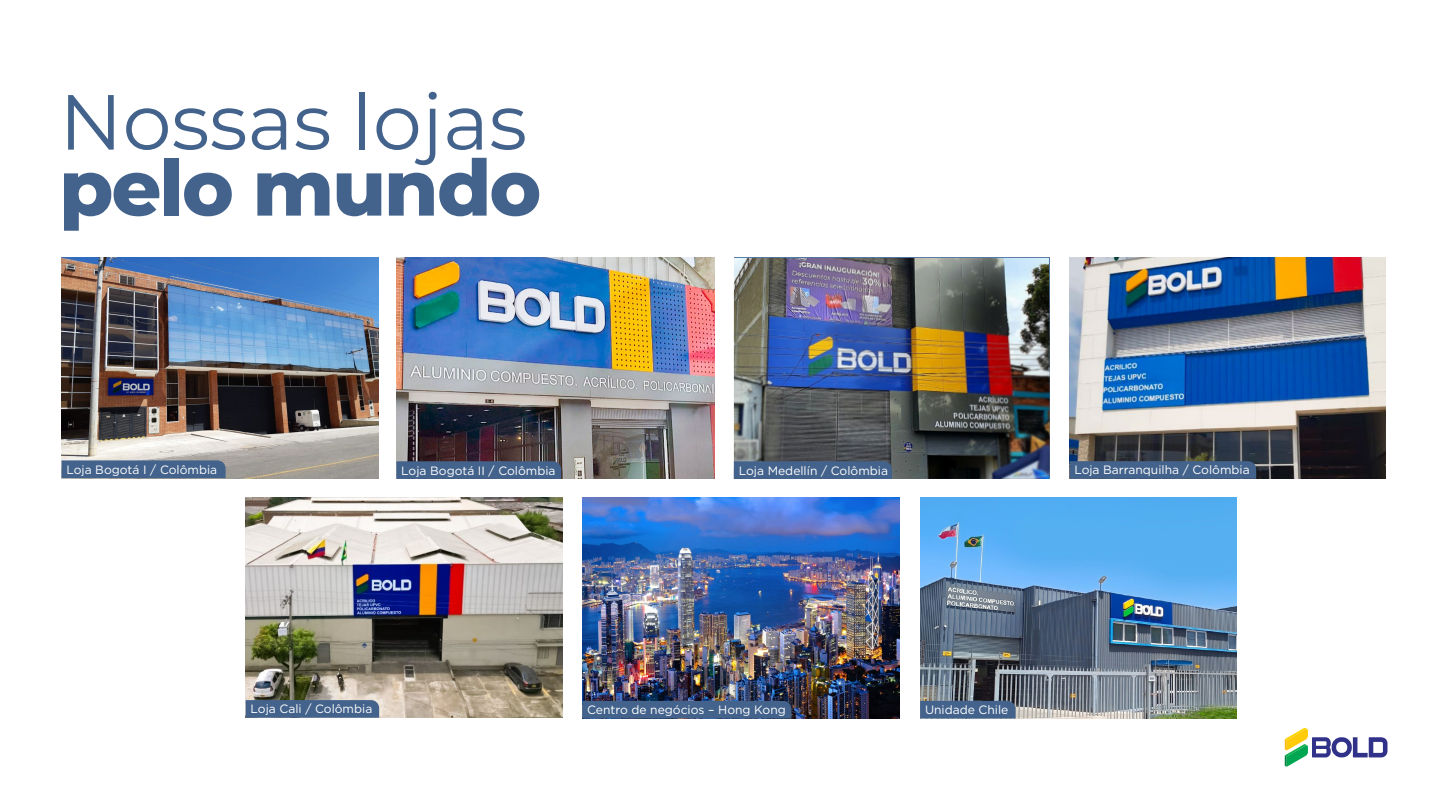
<style>
.page{position:relative;width:1440px;height:810px;background:#fff}
.page>*{position:absolute;margin:0;border:0;box-sizing:border-box;transform-origin:0 0}
.t1{font:77.93px "Montserrat";color:#43638c}
.t2{font:800 77.93px "Montserrat";letter-spacing:-.025em;color:#43638c}
.t3{font:12.08px "Gotham";color:#fff}
</style>
<div class="page">
<svg style="left:1285px;top:728px;width:103px;height:39px"></svg>
<img style="left:582px;top:498px;width:318px;height:221px">
<div style="left:582px;top:701px;width:209px;height:18px;background:#43638c"></div>
<img style="left:246px;top:498px;width:317px;height:220px">
<svg style="left:246px;top:700px;width:133px;height:18px;background:#46658c"></svg>
<img style="left:1069px;top:258px;width:317px;height:221px">
<svg style="left:1069px;top:461px;width:187px;height:18px;background:#42628a"></svg>
<img style="left:62px;top:258px;width:317px;height:220px">
<div style="left:62px;top:460px;width:164px;height:18px;background:#43638c"></div>
<img style="left:396px;top:258px;width:318px;height:221px">
<div style="left:396px;top:461px;width:165px;height:18px;background:#43638c"></div>
<img style="left:734px;top:258px;width:316px;height:221px">
<div style="left:734px;top:461px;width:158px;height:18px;background:#43638c"></div>
<img style="left:920px;top:498px;width:317px;height:221px">
<svg style="left:920px;top:701px;width:96px;height:18px;background:#47658d"></svg>
<h1 class="t1" style="left:59px;top:68px;width:469px">Nossas lojas</h1>
<h1 class="t2" style="left:59px;top:131px;width:484px">pelo mundo</h1>
<p class="t3" style="left:66px;top:462px;width:152px">Loja Bogotá I / Colômbia</p>
<p class="t3" style="left:401px;top:463px;width:156px">Loja Bogotá II / Colômbia</p>
<p class="t3" style="left:739px;top:463px;width:151px">Loja Medellín / Colômbia</p>
<p class="t3" style="left:1074px;top:462px;width:177px">Loja Barranquilha / Colômbia</p>
<p class="t3" style="left:251px;top:701px;width:123px">Loja Cali / Colômbia</p>
<p class="t3" style="left:587px;top:702px;width:200px">Centro de negócios – Hong Kong</p>
<p class="t3" style="left:925px;top:702px;width:85px">Unidade Chile</p>
</div>
